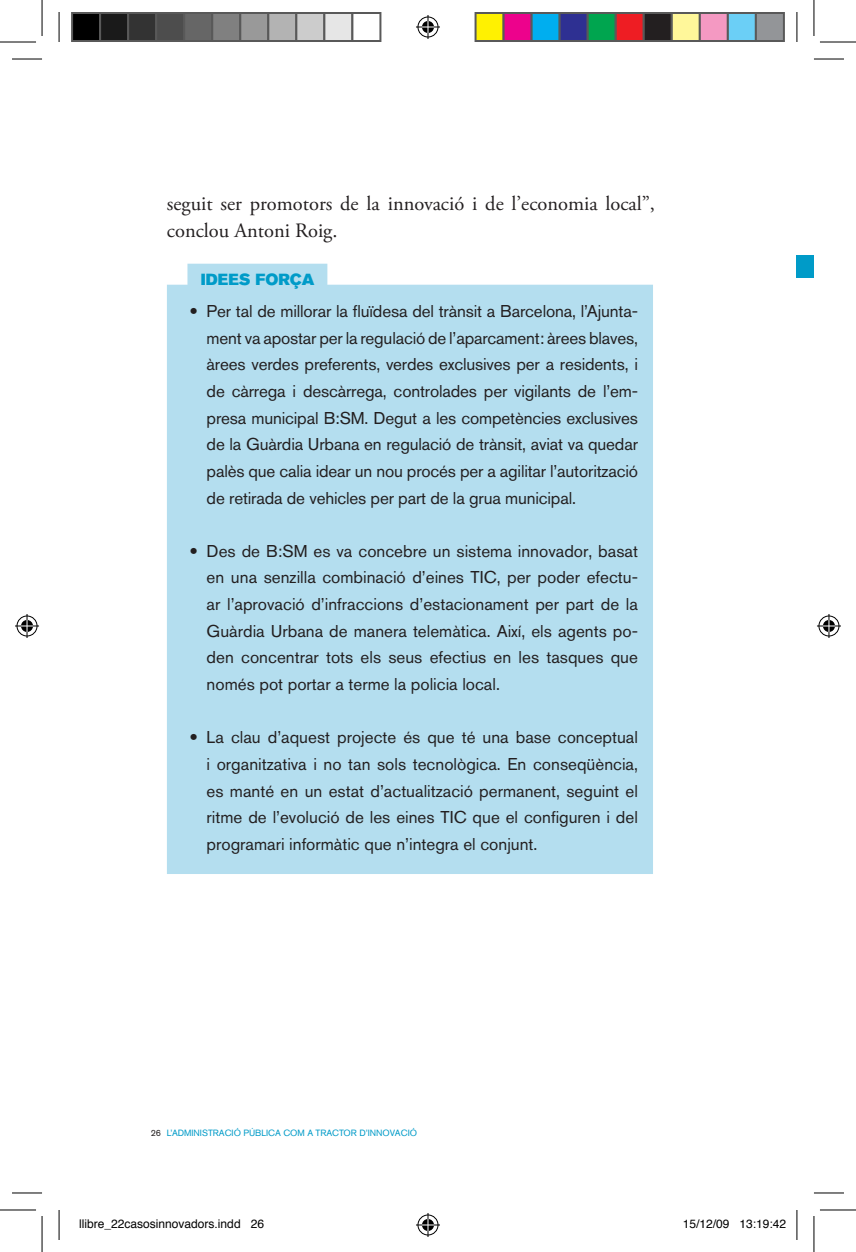
<style>
.page{position:relative;width:856px;height:1252px;background:#fff}
.page>*{position:absolute;margin:0;border:0;box-sizing:border-box;transform-origin:0 0}
.t1{font:20.4px/26.6px "Adobe Garamond Pro";color:#231f20}
.t2{font:17px/26.6px "Akzidenz Grotesk BQ";color:#231f20;text-align:justify}
.t3{font:16px "Akzidenz Grotesk BQ Super";color:#009bc8}
.t4{font:12px "Helvetica";color:#000}
.t5{font:9px "Akzidenz Grotesk BQ";color:#009bc8}
.s1{font-family:"Helvetica Neue"}
.s2{color:#231f20}
</style>
<div class="page">
<div style="left:796px;top:255px;width:17px;height:22px;background:#009bc8"></div>
<div style="left:167px;top:264px;width:485px;height:610px;background:#b4deef"></div>
<hr style="left:12px;top:59px;width:30px;height:1px;background:#000">
<hr style="left:813px;top:59px;width:30px;height:1px;background:#000">
<hr style="left:12px;top:1193px;width:30px;height:1px;background:#000">
<hr style="left:813px;top:1193px;width:30px;height:1px;background:#000">
<hr style="left:59px;top:12px;width:1px;height:30px;background:#000">
<hr style="left:59px;top:1210px;width:1px;height:30px;background:#000">
<hr style="left:796px;top:12px;width:1px;height:30px;background:#000">
<hr style="left:796px;top:1210px;width:1px;height:30px;background:#000">
<hr style="left:0;top:42px;width:36px;height:1px;background:#000">
<hr style="left:819px;top:42px;width:36px;height:1px;background:#000">
<hr style="left:0;top:1210px;width:36px;height:1px;background:#000">
<hr style="left:819px;top:1210px;width:36px;height:1px;background:#000">
<hr style="left:42px;top:0;width:1px;height:36px;background:#000">
<hr style="left:42px;top:1216px;width:1px;height:36px;background:#000">
<hr style="left:813px;top:0;width:1px;height:36px;background:#000">
<hr style="left:813px;top:1216px;width:1px;height:36px;background:#000">
<svg style="left:416px;top:15px;width:24px;height:24px"></svg>
<svg style="left:416px;top:1213px;width:24px;height:24px"></svg>
<svg style="left:15px;top:614px;width:24px;height:24px"></svg>
<svg style="left:817px;top:614px;width:23px;height:24px"></svg>
<div style="left:72px;top:13px;width:28px;height:28px;background:#000"></div>
<div style="left:71px;top:12px;width:30px;height:30px;border:2px solid #595959"></div>
<div style="left:100px;top:13px;width:28px;height:28px;background:#1a1a1a"></div>
<div style="left:99px;top:12px;width:30px;height:30px;border:2px solid #595959"></div>
<div style="left:128px;top:13px;width:28px;height:28px;background:#333"></div>
<div style="left:127px;top:12px;width:30px;height:30px;border:2px solid #595959"></div>
<div style="left:156px;top:13px;width:28px;height:28px;background:#4d4d4d"></div>
<div style="left:155px;top:12px;width:30px;height:30px;border:2px solid #595959"></div>
<div style="left:184px;top:13px;width:28px;height:28px;background:#666"></div>
<div style="left:183px;top:12px;width:30px;height:30px;border:2px solid #595959"></div>
<div style="left:212px;top:13px;width:28px;height:28px;background:#808080"></div>
<div style="left:211px;top:12px;width:30px;height:30px;border:2px solid #595959"></div>
<div style="left:240px;top:13px;width:28px;height:28px;background:#999"></div>
<div style="left:239px;top:12px;width:30px;height:30px;border:2px solid #595959"></div>
<div style="left:268px;top:13px;width:28px;height:28px;background:#b3b3b3"></div>
<div style="left:267px;top:12px;width:30px;height:30px;border:2px solid #595959"></div>
<div style="left:296px;top:13px;width:28px;height:28px;background:#ccc"></div>
<div style="left:295px;top:12px;width:30px;height:30px;border:2px solid #595959"></div>
<div style="left:324px;top:13px;width:28px;height:28px;background:#e6e6e6"></div>
<div style="left:323px;top:12px;width:30px;height:30px;border:2px solid #595959"></div>
<div style="left:351px;top:12px;width:30px;height:30px;border:2px solid #595959"></div>
<div style="left:475px;top:13px;width:28px;height:28px;background:#fff101"></div>
<div style="left:474px;top:12px;width:30px;height:30px;border:2px solid #595959"></div>
<div style="left:503px;top:13px;width:28px;height:28px;background:#ed028c"></div>
<div style="left:502px;top:12px;width:30px;height:30px;border:2px solid #595959"></div>
<div style="left:531px;top:13px;width:28px;height:28px;background:#00aeef"></div>
<div style="left:530px;top:12px;width:30px;height:30px;border:2px solid #595959"></div>
<div style="left:559px;top:13px;width:28px;height:28px;background:#2e3092"></div>
<div style="left:558px;top:12px;width:30px;height:30px;border:2px solid #595959"></div>
<div style="left:587px;top:13px;width:28px;height:28px;background:#00a54f"></div>
<div style="left:586px;top:12px;width:30px;height:30px;border:2px solid #595959"></div>
<div style="left:615px;top:13px;width:28px;height:28px;background:#ee1d23"></div>
<div style="left:614px;top:12px;width:30px;height:30px;border:2px solid #595959"></div>
<div style="left:643px;top:13px;width:28px;height:28px;background:#231f20"></div>
<div style="left:642px;top:12px;width:30px;height:30px;border:2px solid #595959"></div>
<div style="left:671px;top:13px;width:28px;height:28px;background:#fff79a"></div>
<div style="left:670px;top:12px;width:30px;height:30px;border:2px solid #595959"></div>
<div style="left:699px;top:13px;width:28px;height:28px;background:#f499c2"></div>
<div style="left:698px;top:12px;width:30px;height:30px;border:2px solid #595959"></div>
<div style="left:727px;top:13px;width:28px;height:28px;background:#6bcff6"></div>
<div style="left:726px;top:12px;width:30px;height:30px;border:2px solid #595959"></div>
<div style="left:755px;top:13px;width:28px;height:28px;background:#939598"></div>
<div style="left:754px;top:12px;width:30px;height:30px;border:2px solid #595959"></div>
<p class="t1" style="left:167px;top:191px;width:489px">seguit ser promotors de la innovació i de l’economia local”, conclou Antoni Roig.</p>
<p class="t3" style="left:201px;top:270px;width:115px">IDEES FORÇA</p>
<p class="t2" style="left:206px;top:298px;width:432px;text-indent:-17px"><span class="s1">•</span> Per tal de millorar la fluïdesa del trànsit a Barcelona, l’Ajunta&shy;ment va apostar per la regulació de l’aparcament: àrees blaves, àrees verdes preferents, verdes exclusives per a residents, i de càrrega i descàrrega, controlades per vigilants de l’em&shy;presa municipal B:SM . Degut a les competències exclusives de la Guàrdia Urbana en regulació de trànsit, aviat va quedar palès que calia idear un nou procés per a agilitar l’autorització de retirada de vehicles per part de la grua municipal.</p>
<p class="t2" style="left:206px;top:537px;width:432px;text-indent:-17px"><span class="s1">•</span> Des de B:SM es va concebre un sistema innovador, basat en una senzilla combinació d’eines TIC, per poder efectu&shy;ar l’aprovació d’infraccions d’estacionament per part de la Guàrdia Urbana de manera telemàtica. Així, els agents po&shy;den concentrar tots els seus efectius en les tasques que només pot portar a terme la policia local.</p>
<p class="t2" style="left:206px;top:724px;width:432px;text-indent:-17px"><span class="s1">•</span> La clau d’aquest projecte és que té una base conceptual i organitzativa i no tan sols tecnològica. En conseqüència, es manté en un estat d’actualització permanent, seguint el ritme de l’evolució de les eines TIC</p>
<p class="t2" style="left:206px;top:804px;width:432px;text-indent:266px">que el configuren i del programari informàtic que n’integra el conjunt.</p>
<p class="t5" style="left:151px;top:1127px;width:268px"><span class="s2">26</span> L’administració pública com a tractor d’innovació</p>
<p class="t4" style="left:79px;top:1213px;width:186px">llibre_22casosinnovadors.indd 26</p>
<p class="t4" style="left:682px;top:1213px;width:105px">15/12/09 13:19:42</p>
</div>
